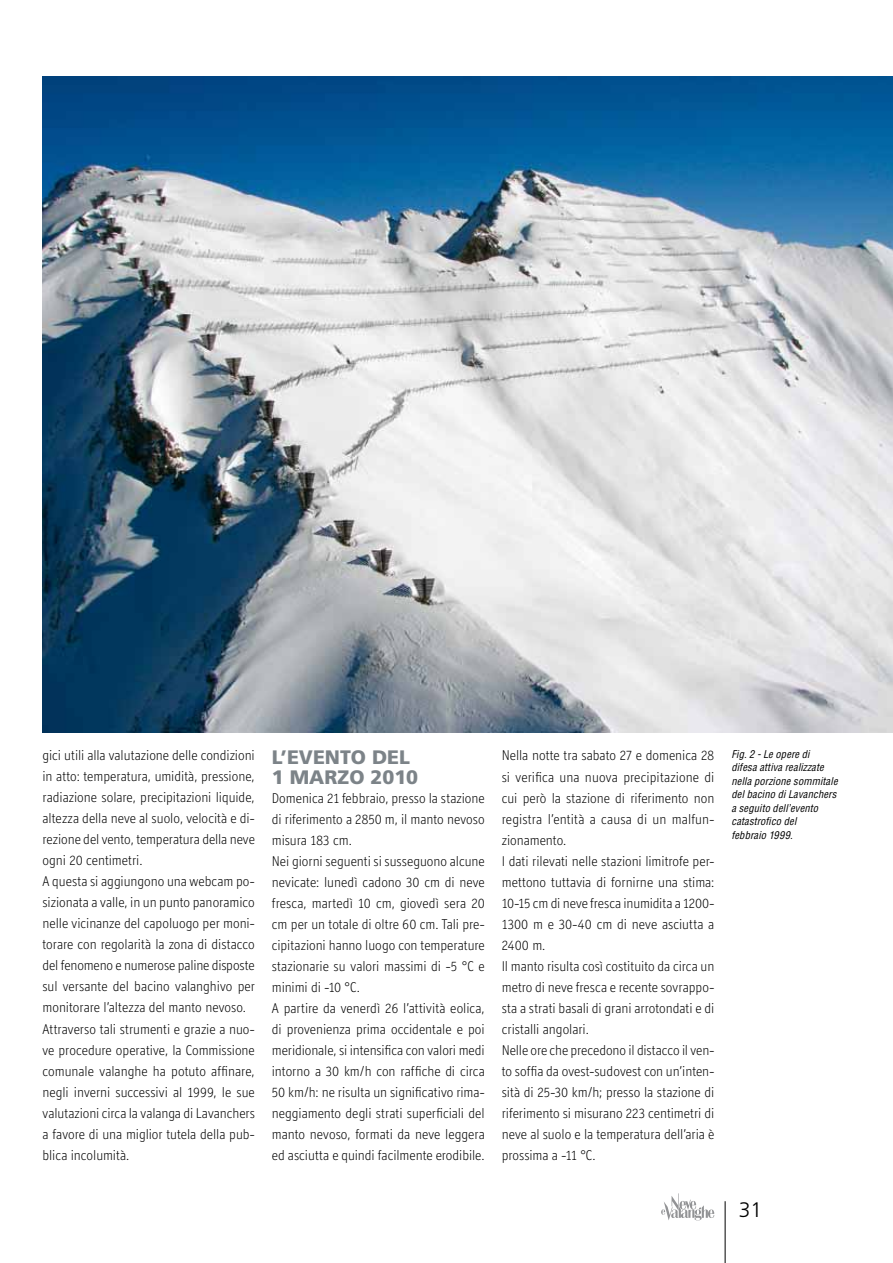
<style>
.page{position:relative;width:893px;height:1263px;background:#fff}
.page>*{position:absolute;margin:0;border:0;box-sizing:border-box;transform-origin:0 0}
.t1{font:300 21px "Frutiger";color:#000}
.t2{font:900 19.5px/19.5px "Frutiger";color:#7c8388}
.t3{font:300 14.25px/21px "Officina Display ITC";color:#000}
.t4{font:italic condensed 10.5px/13.5px "Helvetica";letter-spacing:.015em;color:#000}
</style>
<div class="page">
<hr style="left:725px;top:1201px;width:1px;height:62px;background:#000">
<svg style="left:661px;top:1193px;width:53px;height:27px"></svg>
<img style="left:43px;top:77px;width:850px;height:655px">
<p class="t3" style="left:43px;top:745px;width:214px">gici utili alla valutazione delle condizioni in atto: temperatura, umidità, pressione, radiazione solare, precipitazioni liquide, altezza della neve al suolo, velocità e di&shy;rezione del vento, temperatura della neve ogni 20 centimetri.<br>A questa si aggiungono una webcam po&shy;sizionata a valle, in un punto panoramico nelle vicinanze del capoluogo per moni&shy;torare con regolarità la zona di distacco del fenomeno e numerose paline disposte sul versante del bacino valanghivo per monitorare l’altezza del manto nevoso.<br>Attraverso tali strumenti e grazie a nuo&shy;ve procedure operative, la Commissione comunale valanghe ha potuto affinare, negli inverni successivi al 1999, le sue valutazioni circa la valanga di Lavanchers a favore di una miglior tutela della pub&shy;blica incolumità.</p>
<p class="t4" style="left:731px;top:747px;width:108px">Fig. 2 - Le opere di<br>difesa attiva realizzate nella porzione sommitale del bacino di Lavanchers a seguito dell’evento catastrofico del<br>febbraio 1999.</p>
<h2 class="t2" style="left:272px;top:747px;width:148px">L’EVENTO DEL<br>1 MARZO 2010</h2>
<p class="t3" style="left:272px;top:787px;width:214px">Domenica 21 febbraio, presso la stazione di riferimento a 2850 m, il manto nevoso misura 183 cm.<br>Nei giorni seguenti si susseguono alcune nevicate: lunedì cadono 30 cm di neve fresca, martedì 10 cm, giovedì sera 20 cm per un totale di oltre 60 cm. Tali pre&shy;cipitazioni hanno luogo con temperature stazionarie su valori massimi di -5 °C e minimi di -10 °C.<br>A partire da venerdì 26 l’attività eolica, di provenienza prima occidentale e poi meridionale, si intensifica con valori medi intorno a 30 km/h con raffiche di circa 50 km/h: ne risulta un significativo rima&shy;neggiamento degli strati superficiali del manto nevoso, formati da neve leggera ed asciutta e quindi facilmente erodibile.</p>
<p class="t3" style="left:502px;top:745px;width:214px">Nella notte tra sabato 27 e domenica 28 si verifica una nuova precipitazione di cui però la stazione di riferimento non registra l’entità a causa di un malfun&shy;zionamento.<br>I dati rilevati nelle stazioni limitrofe per&shy;mettono tuttavia di fornirne una stima:<br>10-15 cm di neve fresca inumidita a 1200- 1300 m e 30-40 cm di neve asciutta a 2400 m.<br>Il manto risulta così costituito da circa un metro di neve fresca e recente sovrappo&shy;sta a strati basali di grani arrotondati e di cristalli angolari.<br>Nelle ore che precedono il distacco il ven&shy;to soffia da ovest-sudovest con un’inten&shy;sità di 25-30 km/h; presso la stazione di riferimento si misurano 223 centimetri di neve al suolo e la temperatura dell’aria è prossima a -11 °C.</p>
<h1 class="t1" style="left:739px;top:1198px;width:25px">31</h1>
</div>
